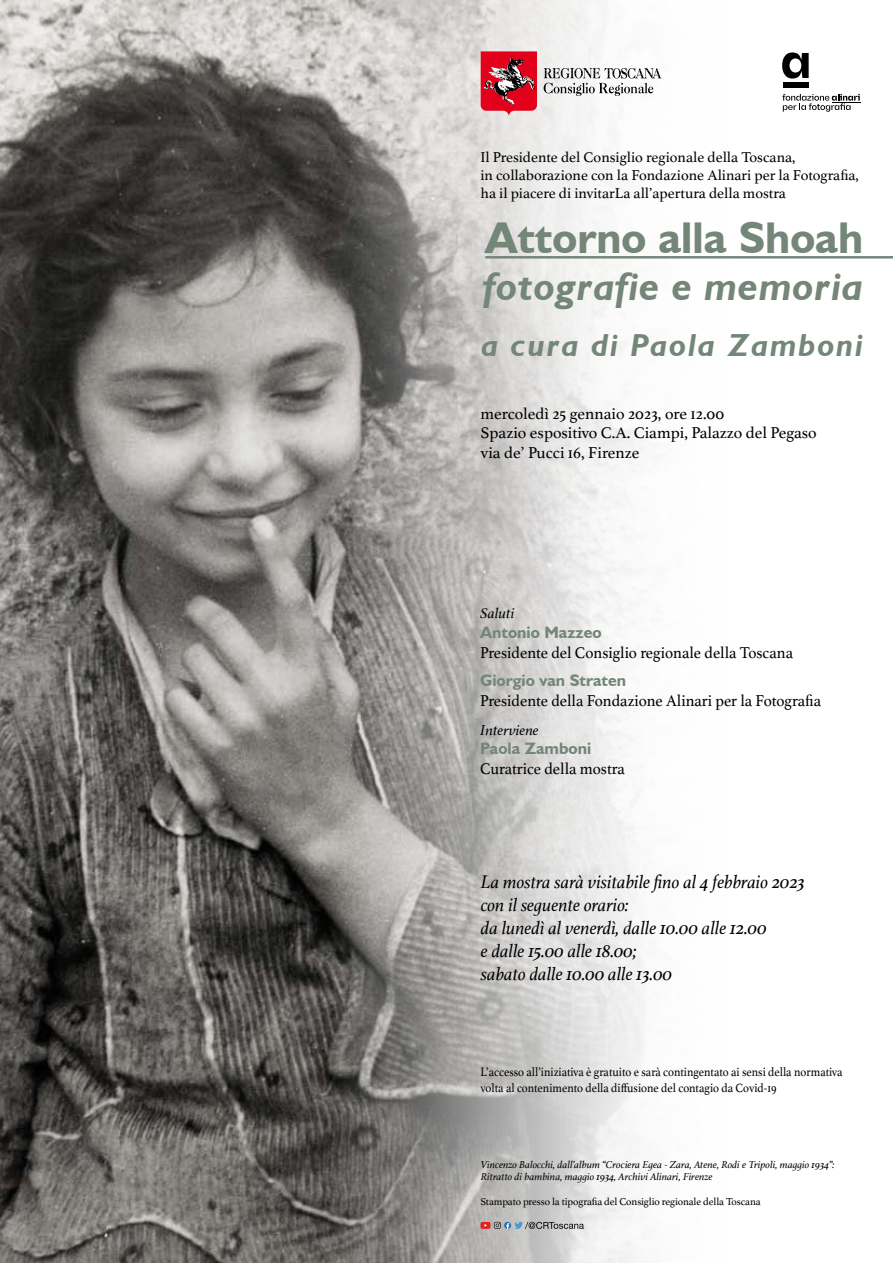
<style>
.page{position:relative;width:893px;height:1263px;background:#fff}
.page>*{position:absolute;margin:0;border:0;box-sizing:border-box;transform-origin:0 0}
.t1{font:700 44.4px "Humanist 521 BT";color:#738678}
.t2{font:italic 700 39.45px "Humanist 521 BT";letter-spacing:.025em;color:#738678}
.t3{font:italic 700 31.8px "Humanist 521 BT";letter-spacing:.065em;color:#738678}
.t4{font:italic 19.05px/23px "Athelas";color:#000;scale:.95 1}
.t5{font:16.5px "Athelas";color:#000;scale:.95 1}
.t6{font:16.5px/19.8px "Athelas";color:#000}
.t7{font:700 16.5px "Humanist 521 BT";color:#738678}
.t8{font:15px/18px "Athelas";color:#000}
.t9{font:italic 15px "Athelas";color:#000}
.t10{font:12.75px/15.3px "Athelas";color:#000;scale:.9 1}
.t11{font:italic 10.65px/12.8px "Athelas";color:#000}
.t12{font:10.65px "Athelas";letter-spacing:-.01em;color:#000}
</style>
<div class="page">
<img style="left:0;top:0;width:662px;height:1262px">
<svg style="left:480px;top:1222px;width:104px;height:7px"></svg>
<hr style="left:485px;top:256px;width:408px;height:3px;background:#738678">
<svg style="left:481px;top:51px;width:56px;height:65px"></svg>
<img style="left:482px;top:57px;width:53px;height:49px">
<svg style="left:544px;top:68px;width:117px;height:28px"></svg>
<svg style="left:782px;top:94px;width:79px;height:18px"></svg>
<svg style="left:782px;top:52px;width:27px;height:27px"></svg>
<div style="left:783px;top:82px;width:25px;height:5px;background:#000"></div>
<p class="t8" style="left:480px;top:148px;width:380px">Il Presidente del Consiglio regionale della Toscana,<br>in collaborazione con la Fondazione Alinari per la Fotografia, ha il piacere di invitarLa all’apertura della mostra</p>
<h1 class="t1" style="left:485px;top:210px;width:379px">Attorno alla Shoah</h1>
<h2 class="t2" style="left:483px;top:262px;width:381px">fotografie e memoria</h2>
<h3 class="t3" style="left:481px;top:325px;width:383px">a cura di Paola Zamboni</h3>
<p class="t6" style="left:480px;top:403px;width:338px">mercoledì 25 gennaio 2023, ore 12.00<br>Spazio espositivo C.A. Ciampi, Palazzo del Pegaso via de’ Pucci 16, Firenze</p>
<p class="t9" style="left:480px;top:601px;width:36px">Saluti</p>
<p class="t7" style="left:480px;top:622px;width:123px">Antonio Mazzeo</p>
<p class="t5" style="left:480px;top:639px;width:331px">Presidente del Consiglio regionale della Toscana</p>
<p class="t7" style="left:480px;top:670px;width:148px">Giorgio van Straten</p>
<p class="t5" style="left:480px;top:687px;width:360px">Presidente della Fondazione Alinari per la Fotografia</p>
<p class="t9" style="left:480px;top:718px;width:60px">Interviene</p>
<p class="t7" style="left:480px;top:738px;width:112px">Paola Zamboni</p>
<p class="t5" style="left:480px;top:755px;width:154px">Curatrice della mostra</p>
<p class="t4" style="left:481px;top:870px;width:343px">La mostra sarà visitabile fino al 4 febbraio 2023 con il seguente orario:<br>da lunedì al venerdì, dalle 10.00 alle 12.00<br>e dalle 15.00 alle 18.00;<br>sabato dalle 10.00 alle 13.00</p>
<p class="t10" style="left:480px;top:1064px;width:404px">L’accesso all’iniziativa è gratuito e sarà contingentato ai sensi della normativa volta al contenimento della diffusione del contagio da Covid-19</p>
<p class="t11" style="left:481px;top:1157px;width:355px">Vincenzo Balocchi, dall’album “Crociera Egea - Zara, Atene, Rodi e Tripoli, maggio 1934”:<br>Ritratto di bambina, maggio 1934, Archivi Alinari, Firenze</p>
<p class="t12" style="left:480px;top:1193px;width:282px">Stampato presso la tipografia del Consiglio regionale della Toscana</p>
</div>
